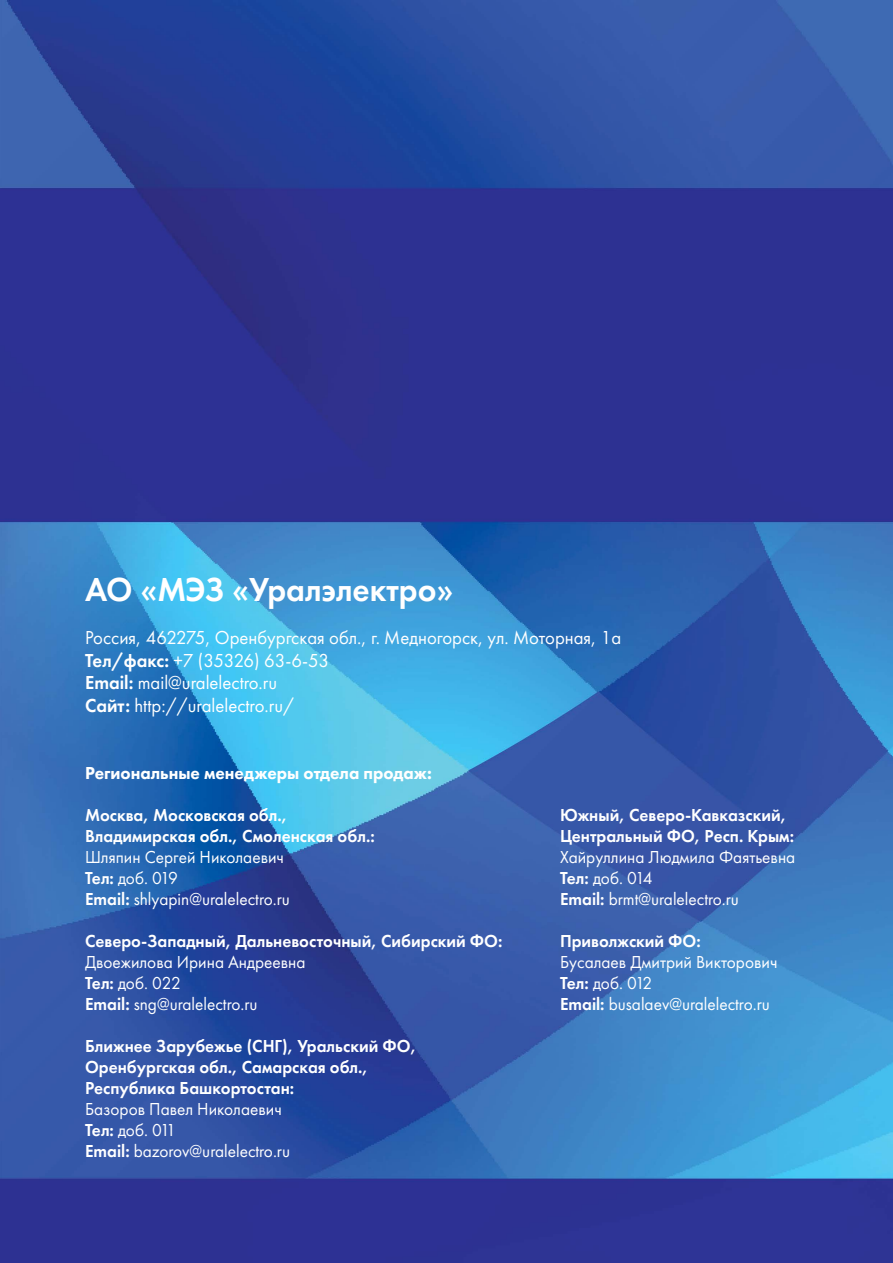
<style>
.page{position:relative;width:893px;height:1263px;background:#fff}
.page>*{position:absolute;margin:0;border:0;box-sizing:border-box;transform-origin:0 0}
.t1{font:600 34.5px "Futura PT";color:#fff;scale:.96 1}
.t2{font:19.5px/22.5px "Futura PT";color:#fff;scale:.96 1}
.t3{font:18px/21px "Futura PT";color:#fff;scale:.96 1}
.t4{font:600 18px/21px "Futura PT";color:#fff;scale:.96 1}
.t5{font:800 18px "Futura PT";color:#fff;scale:.96 1}
.s1{font-weight:600}
</style>
<div class="page">
<img style="left:0;top:0;width:893px;height:1263px">
<h1 class="t1" style="left:85px;top:568px;width:385px">АО «МЭЗ «Уралэлектро»</h1>
<p class="t2" style="left:85px;top:626px;width:560px">Россия, 462275, Оренбургская обл., г. Медногорск, ул. Моторная, 1а <span class="s1">Тел/факс:</span> +7 (35326) 63-6-53<br><span class="s1">Email:</span> mail@uralelectro.ru<br><span class="s1">Сайт:</span> http://uralelectro.ru/</p>
<p class="t5" style="left:85px;top:761px;width:363px">Региональные менеджеры отдела продаж:</p>
<p class="t4" style="left:85px;top:804px;width:303px">Москва, Московская обл.,<br>Владимирская обл., Смоленская обл.:</p>
<p class="t3" style="left:85px;top:846px;width:215px">Шляпин Сергей Николаевич<br><span class="s1">Тел:</span> доб. 019<br><span class="s1">Email:</span> shlyapin@uralelectro.ru</p>
<p class="t4" style="left:85px;top:930px;width:436px">Северо-Западный, Дальневосточный, Сибирский ФО:</p>
<p class="t3" style="left:85px;top:951px;width:231px">Двоежилова Ирина Андреевна<br><span class="s1">Тел:</span> доб. 022<br><span class="s1">Email:</span> sng@uralelectro.ru</p>
<p class="t4" style="left:85px;top:1035px;width:347px">Ближнее Зарубежье (СНГ), Уральский ФО,<br>Оренбургская обл., Самарская обл.,<br>Республика Башкортостан:</p>
<p class="t3" style="left:85px;top:1098px;width:215px">Базоров Павел Николаевич<br><span class="s1">Тел:</span> доб. 011<br><span class="s1">Email:</span> bazorov@uralelectro.ru</p>
<p class="t4" style="left:560px;top:804px;width:245px">Южный, Северо-Кавказский,<br>Центральный ФО, Респ. Крым:</p>
<p class="t3" style="left:560px;top:846px;width:247px">Хайруллина Людмила Фаятьевна<br><span class="s1">Тел:</span> доб. 014<br><span class="s1">Email:</span> brmt@uralelectro.ru</p>
<p class="t4" style="left:560px;top:930px;width:148px">Приволжский ФО:</p>
<p class="t3" style="left:560px;top:951px;width:228px">Бусалаев Дмитрий Викторович<br><span class="s1">Тел:</span> доб. 012<br><span class="s1">Email:</span> busalaev@uralelectro.ru</p>
</div>
